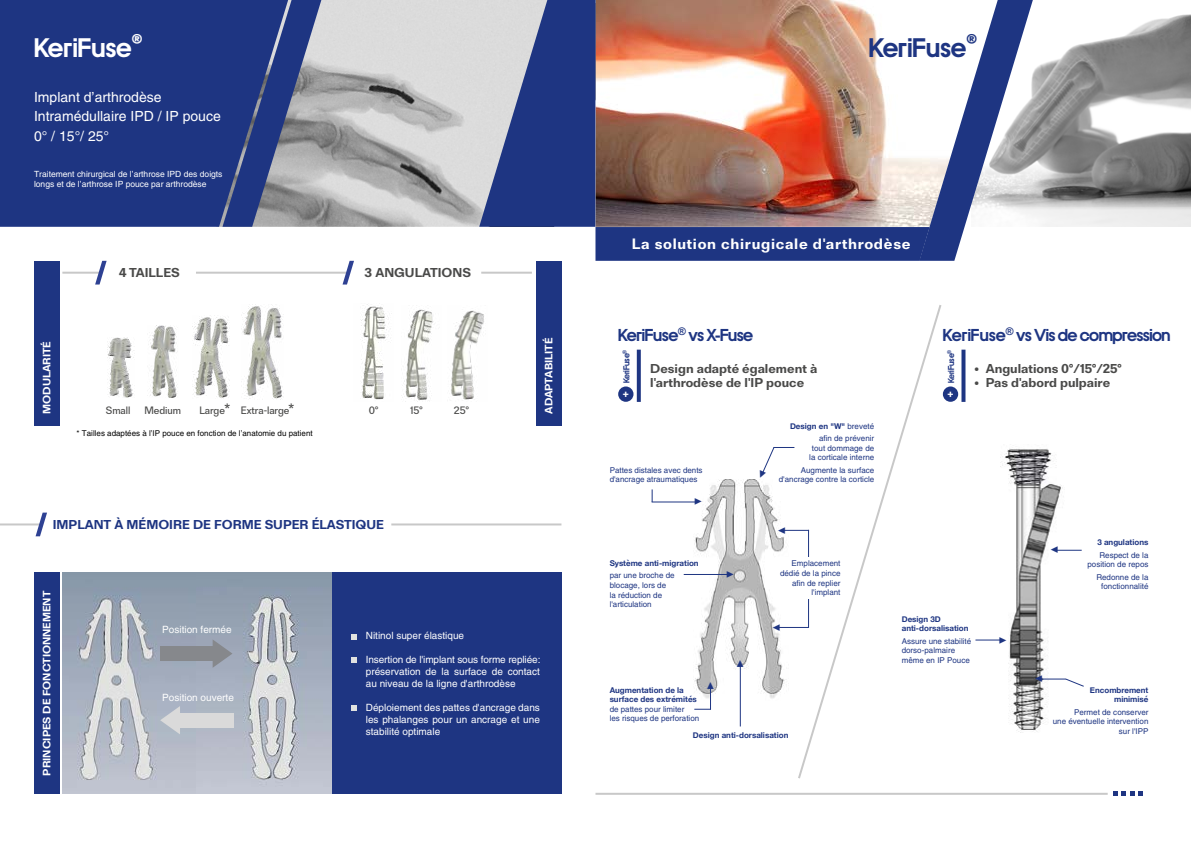
<style>
.page{position:relative;width:1191px;height:842px;background:#fff}
.page>*{position:absolute;margin:0;border:0;box-sizing:border-box;transform-origin:0 0}
.t1{font:28px "Keri Medical";color:#1e3582}
.t2{font:28px "Keri Medical";color:#fff}
.t3{font:18px "Keri Medical";letter-spacing:-.03em;color:#1e3582}
.t4{font:14px/19.6px "Helvetica";color:#fff}
.t5{font:700 14px "Brut Grotesque";letter-spacing:.05em;color:#fff}
.t6{font:14px "Minion Pro";color:#1e3582}
.t7{font:14px "Brut Grotesque";color:#4a4a49}
.t8{font:700 12px/14px "Brut Grotesque";color:#4a4a49}
.t9{font:700 12px "Brut Grotesque";color:#1e3582}
.t10{font:700 11.7px "Brut Grotesque";color:#fff}
.t11{font:10px/12px "Helvetica";color:#fff;text-align:justify}
.t12{font:700 10px "Brut Grotesque";color:#fff}
.t13{font:10px "Brut Grotesque";color:#4a4a49}
.t14{font:9px "Keri Medical";letter-spacing:-.02em;color:#1e3582}
.t15{font:8.5px/10.2px "Helvetica";color:#fff}
.t16{font:8px/9.6px "Helvetica";color:#1e3582;text-align:right}
.t17{font:700 8px/9.6px "Helvetica Neue";color:#1e3582}
.t18{font:8px "Helvetica";color:#000}
.s1{font-family:"Helvetica";font-weight:400}
</style>
<div class="page">
<img style="left:693px;top:479px;width:95px;height:221px">
<svg style="left:784px;top:530px;width:12px;height:1px"></svg>
<svg style="left:779px;top:627px;width:17px;height:1px"></svg>
<img style="left:321px;top:0;width:158px;height:227px">
<img style="left:1032px;top:0;width:159px;height:227px">
<svg style="left:288px;top:0;width:33px;height:227px;background:#858b9d"></svg>
<hr style="left:391px;top:523px;width:170px;height:2px;background:#c8c8c8">
<hr style="left:0;top:523px;width:40px;height:2px;background:#c8c8c8">
<svg style="left:36px;top:513px;width:11px;height:23px"></svg>
<img style="left:107px;top:337px;width:27px;height:61px">
<img style="left:150px;top:326px;width:28px;height:72px">
<img style="left:193px;top:315px;width:37px;height:83px">
<img style="left:241px;top:306px;width:42px;height:93px">
<img style="left:361px;top:304px;width:31px;height:96px">
<img style="left:402px;top:309px;width:31px;height:92px">
<img style="left:451px;top:310px;width:33px;height:90px">
<div style="left:34px;top:261px;width:26px;height:164px;background:#1e3582"></div>
<div style="left:536px;top:261px;width:25px;height:164px;background:#1e3582"></div>
<div style="left:0;top:0;width:288px;height:227px;background:#1e3582"></div>
<div style="left:775px;top:557px;width:68px;height:42px;background:#fff"></div>
<svg style="left:796px;top:305px;width:147px;height:474px"></svg>
<img style="left:986px;top:448px;width:96px;height:285px">
<div style="left:618px;top:386px;width:15px;height:16px;background:#1e3582;border-radius:50%"></div>
<svg style="left:637px;top:350px;width:4px;height:52px"></svg>
<hr style="left:683px;top:574px;width:45px;height:1px;background:#1e3582">
<hr style="left:651px;top:501px;width:45px;height:1px;background:#1e3582">
<svg style="left:651px;top:489px;width:1px;height:13px"></svg>
<svg style="left:694px;top:688px;width:17px;height:22px"></svg>
<hr style="left:740px;top:666px;width:1px;height:60px;background:#1e3582">
<hr style="left:595px;top:793px;width:512px;height:2px;background:#c8c8c8">
<svg style="left:1113px;top:792px;width:29px;height:4px"></svg>
<svg style="left:1056px;top:550px;width:25px;height:1px"></svg>
<svg style="left:1041px;top:678px;width:43px;height:10px"></svg>
<svg style="left:975px;top:639px;width:25px;height:1px"></svg>
<img style="left:479px;top:0;width:553px;height:261px">
<hr style="left:196px;top:272px;width:152px;height:2px;background:#c8c8c8">
<hr style="left:62px;top:272px;width:38px;height:2px;background:#c8c8c8">
<svg style="left:95px;top:261px;width:12px;height:23px"></svg>
<svg style="left:342px;top:261px;width:12px;height:23px"></svg>
<hr style="left:481px;top:272px;width:51px;height:2px;background:#c8c8c8">
<div style="left:943px;top:386px;width:15px;height:16px;background:#1e3582;border-radius:50%"></div>
<svg style="left:961px;top:350px;width:4px;height:52px"></svg>
<img style="left:62px;top:573px;width:134px;height:221px">
<img style="left:196px;top:573px;width:136px;height:221px">
<div style="left:160px;top:646px;width:55px;height:15px;background:#86888c"></div>
<svg style="left:213px;top:639px;width:19px;height:29px"></svg>
<div style="left:180px;top:713px;width:54px;height:14px;background:#dadada"></div>
<svg style="left:160px;top:706px;width:20px;height:28px"></svg>
<div style="left:34px;top:573px;width:26px;height:221px;background:#1e3582"></div>
<div style="left:332px;top:573px;width:229px;height:221px;background:#1e3582"></div>
<svg style="left:351px;top:634px;width:6px;height:5px"></svg>
<svg style="left:351px;top:657px;width:6px;height:6px"></svg>
<svg style="left:351px;top:705px;width:6px;height:6px"></svg>
<svg style="left:762px;top:447px;width:32px;height:26px"></svg>
<h1 class="t2" style="left:34px;top:28px;width:110px">KeriFuse®</h1>
<h3 class="t4" style="left:34px;top:87px;width:188px">Implant d’arthrodèse<br>Intramédullaire IPD / IP pouce<br>0° / 15°/ 25°</h3>
<p class="t15" style="left:34px;top:169px;width:190px">Traitement chirurgical de l’arthrose IPD des doigts longs et de l’arthrose IP pouce par arthrodèse</p>
<p class="t12" style="left:40px;top:414px;width:74px;rotate:-90deg">MODULARITÉ</p>
<h3 class="t8" style="left:119px;top:266px;width:62px">4 TAILLES</h3>
<h3 class="t7" style="left:225px;top:400px;width:7px">*</h3>
<h3 class="t7" style="left:288px;top:400px;width:7px">*</h3>
<p class="t13" style="left:106px;top:404px;width:26px">Small</p>
<p class="t13" style="left:144px;top:404px;width:38px">Medium</p>
<p class="t13" style="left:199px;top:404px;width:27px">Large</p>
<p class="t13" style="left:241px;top:404px;width:50px">Extra-large</p>
<p class="t18" style="left:77px;top:428px;width:238px">* Tailles adaptées à l’IP pouce en fonction de l’anatomie du patient</p>
<h3 class="t8" style="left:365px;top:266px;width:108px">3 ANGULATIONS</h3>
<p class="t13" style="left:369px;top:404px;width:11px">0°</p>
<p class="t13" style="left:410px;top:404px;width:14px">15°</p>
<p class="t13" style="left:454px;top:404px;width:17px">25°</p>
<h3 class="t9" style="left:53px;top:517px;width:333px">IMPLANT À MÉMOIRE DE FORME SUPER ÉLASTIQUE</h3>
<p class="t12" style="left:542px;top:414px;width:78px;rotate:-90deg">ADAPTABILITÉ</p>
<p class="t12" style="left:40px;top:775px;width:186px;rotate:-90deg">PRINCIPES DE FONCTIONNEMENT</p>
<p class="t11" style="left:162px;top:623px;width:71px">Position fermée</p>
<p class="t11" style="left:162px;top:692px;width:73px">Position ouverte</p>
<p class="t11" style="left:366px;top:629px;width:100px">Nitinol super élastique</p>
<p class="t11" style="left:366px;top:653px;width:176px">Insertion de l'implant sous forme repliée: préservation de la surface de contact au niveau de la ligne d'arthrodèse</p>
<p class="t11" style="left:366px;top:701px;width:176px">Déploiement des pattes d'ancrage dans les phalanges pour un ancrage et une stabilité optimale</p>
<h1 class="t1" style="left:869px;top:28px;width:110px">KeriFuse®</h1>
<h3 class="t5" style="left:632px;top:235px;width:280px">La solution chirugicale d'arthrodèse</h3>
<h2 class="t3" style="left:618px;top:322px;width:136px">KeriFuse<sup>®</sup> vs X-Fuse</h2>
<h3 class="t8" style="left:650px;top:362px;width:168px">Design adapté également à l'arthrodèse de l'IP pouce</h3>
<p class="t17" style="left:790px;top:421px;width:86px">Design en "W" <span class="s1">breveté</span></p>
<p class="t16" style="left:809px;top:434px;width:66px">afin de prévenir tout dommage de la corticale interne</p>
<p class="t16" style="left:779px;top:465px;width:97px">Augmente la surface d'ancrage contre la corticle</p>
<p class="t14" style="left:620px;top:383px;width:35px;rotate:-90deg">KeriFuse<sup>®</sup></p>
<h3 class="t10" style="left:622px;top:386px;width:9px">+</h3>
<p class="t16" style="left:609px;top:465px;width:94px">Pattes distales avec dents</p>
<p class="t16" style="left:609px;top:475px;width:89px">d'ancrage atraumatiques</p>
<h3 class="t6" style="left:694px;top:492px;width:10px">▶</h3>
<p class="t17" style="left:609px;top:559px;width:90px">Système anti-migration</p>
<p class="t16" style="left:609px;top:571px;width:66px;text-align:left">par une broche de blocage, lors de<br>la réduction de l'articulation</p>
<h3 class="t6" style="left:726px;top:564px;width:10px">▶</h3>
<h3 class="t6" style="left:786px;top:540px;width:10px;rotate:-180deg">▶</h3>
<p class="t16" style="left:780px;top:559px;width:62px">Emplacement dédié de la pince afin de replier l'implant</p>
<h2 class="t3" style="left:943px;top:322px;width:229px">KeriFuse<sup>®</sup> vs Vis de compression</h2>
<h3 class="t8" style="left:974px;top:362px;width:149px">• Angulations 0°/15°/25°</h3>
<h3 class="t8" style="left:974px;top:376px;width:137px">• Pas d'abord pulpaire</h3>
<p class="t14" style="left:945px;top:383px;width:35px;rotate:-90deg">KeriFuse<sup>®</sup></p>
<h3 class="t10" style="left:946px;top:386px;width:9px">+</h3>
<h3 class="t6" style="left:1058px;top:560px;width:10px;rotate:-180deg">▶</h3>
<p class="t17" style="left:1097px;top:538px;width:53px">3 angulations</p>
<p class="t16" style="left:1087px;top:550px;width:62px">Respect de la position de repos</p>
<p class="t16" style="left:1096px;top:572px;width:54px">Redonne de la fonctionnalité</p>
<p class="t17" style="left:609px;top:685px;width:89px">Augmentation de la surface des extrémités</p>
<p class="t16" style="left:609px;top:704px;width:91px;text-align:left">de pattes pour limiter<br>les risques de perforation</p>
<h3 class="t6" style="left:700px;top:690px;width:10px;rotate:-90deg">▶</h3>
<h3 class="t6" style="left:730px;top:668px;width:10px;rotate:-90deg">▶</h3>
<h3 class="t6" style="left:781px;top:637px;width:10px;rotate:-180deg">▶</h3>
<p class="t17" style="left:693px;top:731px;width:97px">Design anti-dorsalisation</p>
<p class="t17" style="left:901px;top:614px;width:68px">Design 3D anti-dorsalisation</p>
<p class="t16" style="left:901px;top:636px;width:71px;text-align:left">Assure une stabilité dorso-palmaire même en IP Pouce</p>
<h3 class="t6" style="left:998px;top:630px;width:10px">▶</h3>
<h3 class="t6" style="left:1043px;top:689px;width:10px;rotate:-180deg">▶</h3>
<p class="t17" style="left:1090px;top:685px;width:60px;text-align:right">Encombrement minimisé</p>
<p class="t16" style="left:1052px;top:707px;width:97px">Permet de conserver<br>une éventuelle intervention sur l'IPP</p>
</div>
